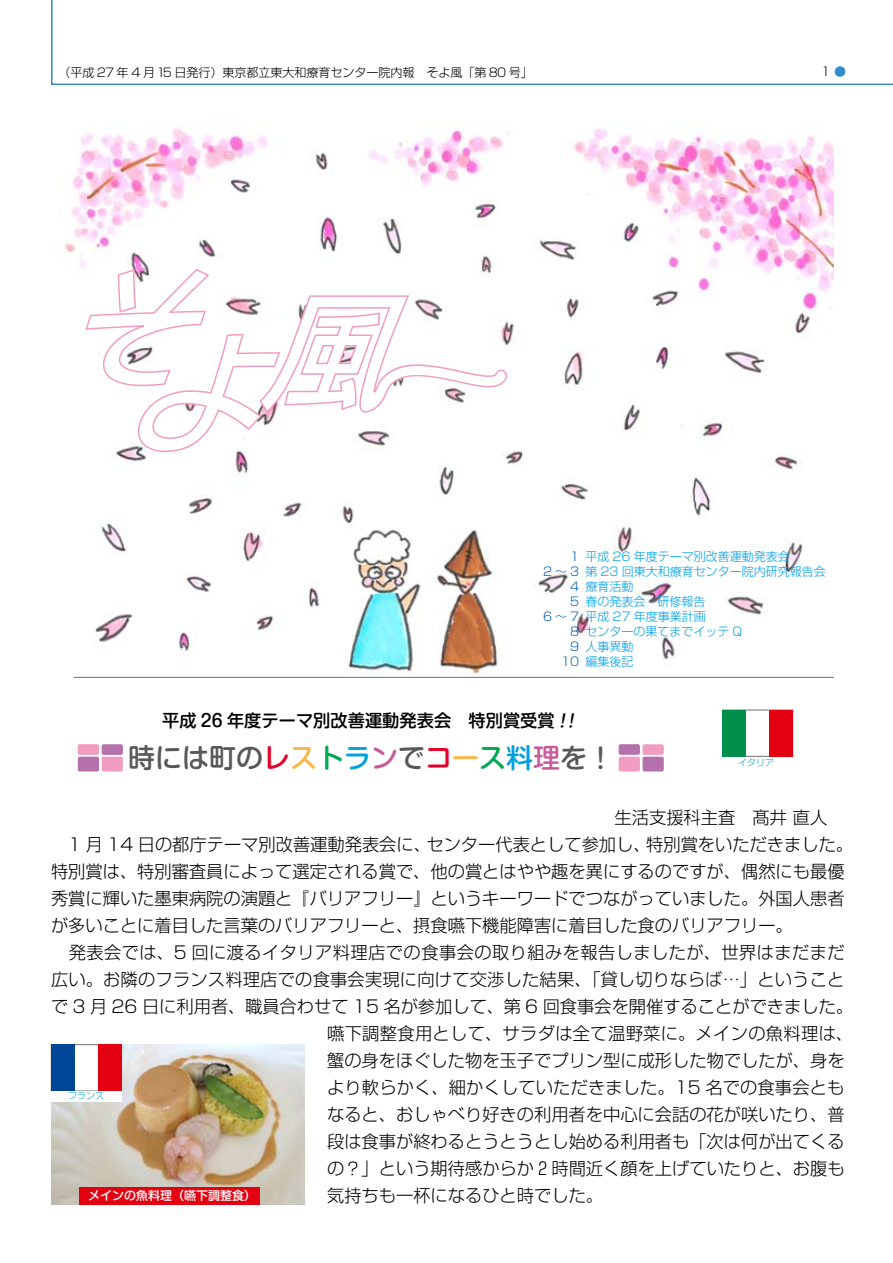
<style>
.page{position:relative;width:893px;height:1263px;background:#fff}
.page>*{position:absolute;margin:0;border:0;box-sizing:border-box;transform-origin:0 0}
.t1{font:500 27px "Shin M Go";color:#595757}
.t2{font:300 17.25px "Shin Go";color:#000}
.t3{font:300 17.25px "Shin Go";letter-spacing:.025em;color:#000}
.t4{font:300 17.25px "Shin Go";letter-spacing:.02em;color:#000}
.t5{font:500 17.25px "Shin M Go";color:#000}
.t6{font:300 12px/15px "Shin Go";color:#00a0e9}
.t7{font:300 12px "Shin Go";color:#000}
.t8{font:500 12px "Shin M Go";color:#fff}
.t9{font:300 12px/15px "Shin Go";color:#005eae;text-align:right}
.t10{font:300 12px "Shin Go";color:#318bcc}
.t11{font:300 9px "Shin Go";color:#0aa0c5}
.t12{font:300 9px "Shin Go";color:#00a0dd}
.s1{font-style:italic}
.s2{color:#e60027}
.s3{color:#f8b74a}
.s4{color:#00a852}
.s5{color:#00a0dd}
.s6{color:#c95b9d}
</style>
<div class="page">
<svg style="left:51px;top:0;width:842px;height:86px"></svg>
<img style="left:65px;top:128px;width:769px;height:546px">
<svg style="left:84px;top:268px;width:432px;height:185px"></svg>
<hr style="left:73px;top:677px;width:761px;height:1px;background:#727172">
<img style="left:51px;top:1045px;width:254px;height:159px">
<div style="left:723px;top:710px;width:23px;height:46px;background:#008f4a"></div>
<div style="left:769px;top:710px;width:24px;height:46px;background:#e20011"></div>
<div style="left:51px;top:1045px;width:70px;height:46px;background:#fff"></div>
<div style="left:51px;top:1044px;width:70px;height:47px;border:1px solid #747373"></div>
<div style="left:51px;top:1044px;width:23px;height:47px;background:#004696"></div>
<div style="left:98px;top:1044px;width:23px;height:47px;background:#e20011"></div>
<div style="left:51px;top:1091px;width:70px;height:11px;background:#fff"></div>
<div style="left:79px;top:1187px;width:180px;height:17px;background:#e20011"></div>
<div style="left:78px;top:757px;width:21px;height:14px;background:#b571ac;border-radius:2px"></div>
<div style="left:78px;top:744px;width:21px;height:11px;background:#f19dc2;border-radius:2px"></div>
<div style="left:102px;top:757px;width:21px;height:14px;background:#f19dc2;border-radius:2px"></div>
<div style="left:102px;top:744px;width:21px;height:11px;background:#b571ac;border-radius:2px"></div>
<div style="left:619px;top:757px;width:21px;height:14px;background:#f19dc2;border-radius:2px"></div>
<div style="left:619px;top:744px;width:21px;height:11px;background:#b571ac;border-radius:2px"></div>
<div style="left:642px;top:757px;width:22px;height:14px;background:#b571ac;border-radius:2px"></div>
<div style="left:642px;top:744px;width:22px;height:11px;background:#f19dc2;border-radius:2px"></div>
<p class="t7" style="left:58px;top:65px;width:476px">（平成 27 年 4 月15 日発行）東京都立東大和療育センター院内報　そよ風「第 80 号」</p>
<p class="t10" style="left:834px;top:64px;width:14px">●</p>
<p class="t6" style="left:585px;top:549px;width:242px">平成 26 年度テーマ別改善運動発表会<br>第 23 回東大和療育センター院内研究報告会療育活動<br>春の発表会・研修報告<br>平成 27 年度事業計画<br>センターの果てまでイッテ Q<br>人事異動<br>編集後記</p>
<p class="t9" style="left:543px;top:549px;width:38px">1<br>2〜3<br>4<br>5<br>6〜7<br>8<br>9<br>10</p>
<p class="t5" style="left:162px;top:708px;width:423px">平成 26 年度テーマ別改善運動発表会　特別賞受賞<span class="s1">！！</span></p>
<h1 class="t1" style="left:128px;top:739px;width:488px">時には町の<span class="s2">レ</span><span class="s3">ス</span><span class="s4">ト</span><span class="s5">ラ</span><span class="s6">ン</span>で<span class="s2">コ</span><span class="s3">ー</span><span class="s4">ス</span><span class="s5">料</span><span class="s6">理</span>を！</h1>
<p class="t11" style="left:738px;top:756px;width:37px">イタリア</p>
<p class="t2" style="left:615px;top:806px;width:231px">生活支援科主査　髙井 直人　</p>
<p class="t2" style="left:51px;top:833px;width:804px">　1 月 14 日の都庁テーマ別改善運動発表会に、センター代表として参加し、特別賞をいただきました。</p>
<p class="t2" style="left:51px;top:860px;width:795px">特別賞は、特別審査員によって選定される賞で、他の賞とはやや趣を異にするのですが、偶然にも最優</p>
<p class="t2" style="left:51px;top:887px;width:795px">秀賞に輝いた墨東病院の演題と『バリアフリー』というキーワードでつながっていました。外国人患者</p>
<p class="t2" style="left:51px;top:914px;width:743px">が多いことに着目した言葉のバリアフリーと、摂食嚥下機能障害に着目した食のバリアフリー。</p>
<p class="t3" style="left:51px;top:941px;width:795px">　発表会では、5 回に渡るイタリア料理店での食事会の取り組みを報告しましたが、世界はまだまだ</p>
<p class="t2" style="left:51px;top:968px;width:795px">広い。お隣のフランス料理店での食事会実現に向けて交渉した結果、「貸し切りならば…」ということ</p>
<p class="t2" style="left:51px;top:995px;width:804px">で 3 月 26 日に利用者、職員合わせて 15 名が参加して、第 6 回食事会を開催することができました。</p>
<p class="t4" style="left:327px;top:1022px;width:528px">嚥下調整食用として、サラダは全て温野菜に。メインの魚料理は、</p>
<p class="t2" style="left:327px;top:1049px;width:519px">蟹の身をほぐした物を玉子でプリン型に成形した物でしたが、身を</p>
<p class="t2" style="left:327px;top:1076px;width:519px">より軟らかく、細かくしていただきました。15 名での食事会とも</p>
<p class="t2" style="left:327px;top:1103px;width:519px">なると、おしゃべり好きの利用者を中心に会話の花が咲いたり、普</p>
<p class="t2" style="left:327px;top:1130px;width:519px">段は食事が終わるとうとうとし始める利用者も「次は何が出てくる</p>
<p class="t2" style="left:327px;top:1157px;width:519px">の？」という期待感からか２時間近く顔を上げていたりと、お腹も</p>
<p class="t2" style="left:327px;top:1184px;width:277px">気持ちも一杯になるひと時でした。</p>
<p class="t12" style="left:68px;top:1090px;width:37px">フランス</p>
<p class="t8" style="left:88px;top:1187px;width:169px">メインの魚料理（嚥下調整食）</p>
</div>
